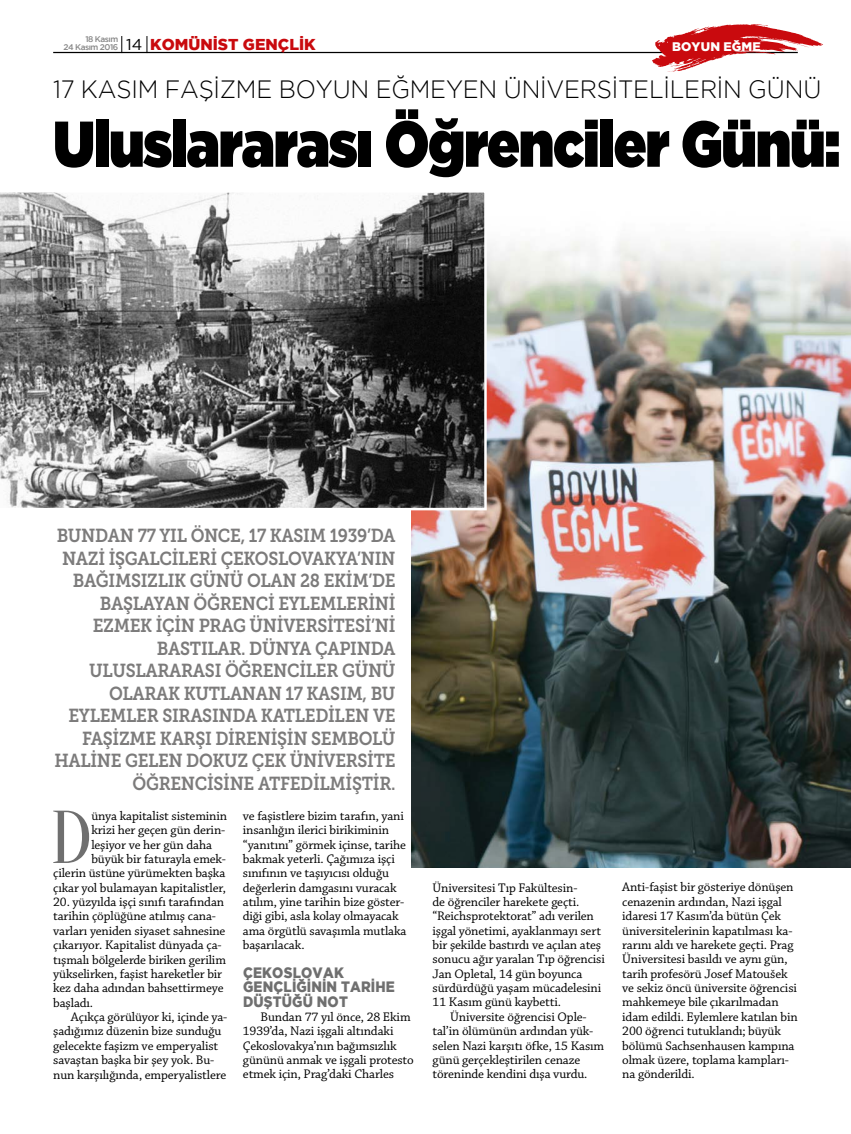
<style>
.page{position:relative;width:851px;height:1134px;background:#fff}
.page>*{position:absolute;margin:0;border:0;box-sizing:border-box;transform-origin:0 0}
.t1{font:74.75px "Oranienbaum";color:#6f6f6f}
.t2{font:900 64.5px "Gotham";letter-spacing:-.02em;color:#000;scale:.85 1}
.t3{font:300 25px "Gotham";letter-spacing:-.005em;color:#000;scale:.95 1}
.t4{font:18.75px/22.5px "Museo Slab 700";letter-spacing:-.02em;color:#7c7b7b;text-align:right;scale:.9 1}
.t5{font:800 15.75px "Gotham";color:#c90a0e}
.t6{font:800 15px/14.4px "Gotham";letter-spacing:.015em;color:#6f6f6f;scale:.9 1}
.t7{font:13.12px/14.4px "Chaparral Pro";letter-spacing:-.01em;color:#000}
.t8{font:800 12.38px "Gotham";letter-spacing:.015em;color:#fff}
.t9{font:500 8.25px "Gotham";letter-spacing:-.06em;color:#878787}
.s1{font-weight:500;font-size:8.25px;color:#878787}
.s2{font-weight:400;color:#000}
</style>
<div class="page">
<hr style="left:53px;top:52px;width:744px;height:1px;background:#000">
<svg style="left:121px;top:36px;width:1px;height:16px"></svg>
<svg style="left:147px;top:36px;width:1px;height:16px"></svg>
<svg style="left:651px;top:24px;width:172px;height:48px"></svg>
<img style="left:411px;top:240px;width:439px;height:628px">
<svg style="left:0;top:192px;width:486px;height:318px;background:#787878"></svg>
<p class="t5" style="left:63px;top:36px;width:254px"><span class="s1">24 Kasım 2016</span> <span class="s2">14</span> KOMÜNİST GENÇLİK</p>
<p class="t8" style="left:672px;top:39px;width:90px">BOYUN EĞME</p>
<p class="t9" style="left:85px;top:34px;width:34px">18 Kasım</p>
<h3 class="t3" style="left:53px;top:75px;width:810px">17 KASIM FAŞİZME BOYUN EĞMEYEN ÜNİVERSİTELİ LERİ N GÜNÜ</h3>
<h2 class="t2" style="left:53px;top:107px;width:927px">Uluslararası Öğrenciler Günü:</h2>
<p class="t4" style="left:54px;top:524px;width:380px">BUNDAN 77 YIL ÖNCE, 17 KASIM 1939’DA<br>NAZI IŞGALCILERI ÇEKOSLOVAKYA’NIN<br>BAĞIMSIZLIK GÜNÜ OLAN 28 EKIM’DE<br>BAŞLAYAN ÖĞRENCI EYLEMLERINI<br>EZMEK IÇIN PRAG ÜNIVERSITESI’NI<br>BASTILAR. DÜNYA ÇAPINDA<br>ULUSLARARASI ÖĞRENCILER GÜNÜ<br>OLARAK KUTLANAN 17 KASIM, BU<br>EYLEMLER SIRASINDA KATLEDILEN VE<br>FAŞIZME KARŞI DIRENIŞIN SEMBOLÜ<br>HALINE GELEN DOKUZ ÇEK ÜNIVERSITE<br>ÖĞRENCISINE ATFEDILMIŞTIR.</p>
<h1 class="t1" style="left:50px;top:796px;width:43px">D</h1>
<p class="t7" style="left:91px;top:809px;width:137px">ünya kapitalist sisteminin</p>
<p class="t7" style="left:243px;top:809px;width:165px">ve faşistlere bizim tarafın, yani insanlığın ilerici birikiminin “yanıtını” görmek içinse, tarihe bakmak yeterli. Çağımıza işçi sınıfının ve taşıyıcısı olduğu değerlerin damgasını vuracak atılım, yine tarihin bize göster&shy;diği gibi, asla kolay olmayacak ama örgütlü savaşımla mutlaka başarılacak.</p>
<p class="t6" style="left:243px;top:965px;width:170px">ÇEKOSLOVAK<br>GENÇLIĞININ TARIHE<br>DÜŞTÜĞÜ NOT</p>
<p class="t7" style="left:243px;top:1010px;width:172px;text-indent:18px">Bundan 77 yıl önce, 28 Ekim<br>1939’da, Nazi işgali altındaki<br>Çekoslovakya’nın bağımsızlık gününü anmak ve işgali protesto etmek için, Prag’daki Charles</p>
<p class="t7" style="left:91px;top:823px;width:135px">krizi her geçen gün derin-</p>
<p class="t7" style="left:91px;top:838px;width:122px">leşiyor ve her gün daha</p>
<p class="t7" style="left:91px;top:852px;width:136px">büyük bir faturayla emek-</p>
<p class="t7" style="left:53px;top:866px;width:173px">çilerin üstüne yürümekten başka</p>
<p class="t7" style="left:53px;top:881px;width:174px">çıkar yol bulamayan kapitalistler,</p>
<p class="t7" style="left:53px;top:895px;width:174px">20. yüzyılda işçi sınıfı tarafından tarihin çöplüğüne atılmış cana&shy;varları yeniden siyaset sahnesine çıkarıyor. Kapitalist dünyada ça&shy;tışmalı bölgelerde biriken gerilim yükselirken, faşist hareketler bir kez daha adından bahsettirmeye başladı.</p>
<p class="t7" style="left:53px;top:1010px;width:176px;text-indent:18px">Açıkça görülüyor ki, içinde ya&shy;şadığımız düzenin bize sunduğu gelecekte faşizm ve emperyalist savaştan başka bir şey yok. Bu&shy;nun karşılığında, emperyalistlere</p>
<p class="t7" style="left:432px;top:881px;width:174px">Üniversitesi Tıp Fakültesin-<br>de öğrenciler harekete geçti. “Reichsprotektorat” adı verilen işgal yönetimi, ayaklanmayı sert bir şekilde bastırdı ve açılan ateş sonucu ağır yaralan Tıp öğrencisi<br>Jan Opletal, 14 gün boyunca sürdürdüğü yaşam mücadelesini<br>11 Kasım günü kaybetti.</p>
<p class="t7" style="left:432px;top:1010px;width:173px;text-indent:18px">Üniversite öğrencisi Ople&shy;tal’in ölümünün ardından yük&shy;selen Nazi karşıtı öfke, 15 Kasım günü gerçekleştirilen cenaze töreninde kendini dışa vurdu.</p>
<p class="t7" style="left:622px;top:881px;width:177px">Anti-faşist bir gösteriye dönüşen cenazenin ardından, Nazi işgal idaresi 17 Kasım’da bütün Çek üniversitelerinin kapatılması ka&shy;rarını aldı ve harekete geçti. Prag<br>Üniversitesi basıldı ve aynı gün, tarih profesörü Josef Matoušek ve sekiz öncü üniversite öğrencisi mahkemeye bile çıkarılmadan idam edildi. Eylemlere katılan bin<br>200 öğrenci tutuklandı; büyük bölümü Sachsenhausen kampına olmak üzere, toplama kampları&shy;na gönderildi.</p>
</div>
